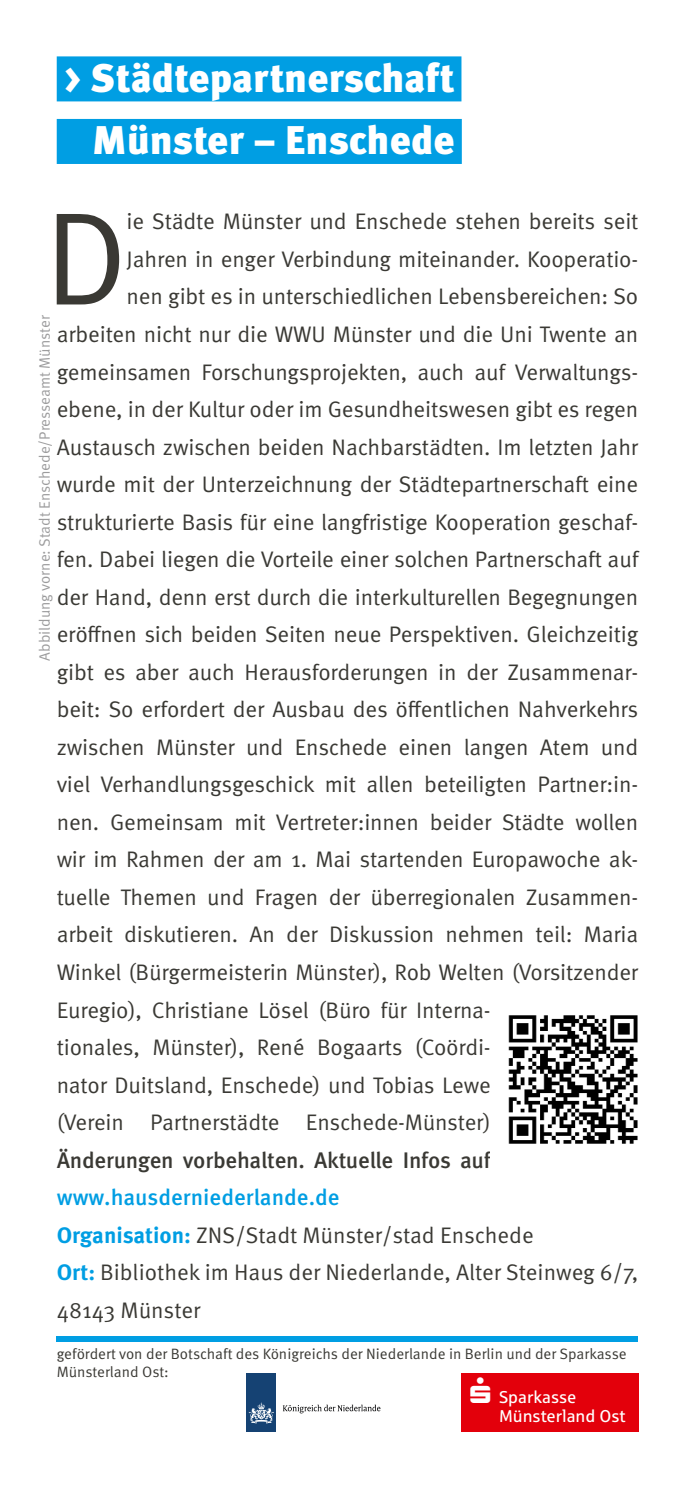
<style>
.page{position:relative;width:695px;height:1489px;background:#fff}
.page>*{position:absolute;margin:0;border:0;box-sizing:border-box;transform-origin:0 0}
.t1{font:131.75px "Meta OT";color:#3a3934}
.t2{font:900 40px/62.5px "Meta OT";color:#fff;text-align:right}
.t3{font:22.5px/37.5px "Meta OT";letter-spacing:-.01em;color:#3a3934}
.t4{font:500 22.5px "Meta OT";letter-spacing:-.01em;color:#3a3934}
.t5{font:17px/19.8px "Sparkasse Rg";color:#fff}
.t6{font:15px/18px "Meta OT";color:#3a3934}
.t7{font:15px "Meta OT";color:#9c9c9d}
.s1{font-weight:500;color:#009ee3}
.s2{font-weight:700;color:#009ee3}
</style>
<div class="page">
<div style="left:57px;top:1336px;width:581px;height:5px;background:#009ee3"></div>
<div style="left:57px;top:56px;width:404px;height:45px;background:#009ee3"></div>
<div style="left:57px;top:119px;width:404px;height:45px;background:#009ee3"></div>
<div style="left:461px;top:1373px;width:177px;height:58px;background:#e3000b"></div>
<img style="left:508px;top:1015px;width:130px;height:129px">
<div style="left:247px;top:1373px;width:29px;height:58px;background:#154273"></div>
<svg style="left:249px;top:1402px;width:25px;height:21px"></svg>
<svg style="left:283px;top:1404px;width:97px;height:9px"></svg>
<h2 class="t2" style="left:64px;top:48px;width:392px">&gt; Städtepartnerschaft<br>Münster – Enschede</h2>
<h1 class="t1" style="left:44px;top:179px;width:85px">D</h1>
<p class="t3" style="left:127px;top:203px;width:513px">ie Städte Münster und Enschede stehen bereits seit</p>
<p class="t3" style="left:127px;top:241px;width:513px">Jahren in enger Verbindung miteinander. Kooperatio-</p>
<p class="t3" style="left:127px;top:278px;width:513px">nen gibt es in unterschiedlichen Lebensbereichen: So</p>
<p class="t3" style="left:57px;top:316px;width:583px">arbeiten nicht nur die WWU Münster und die Uni Twente an</p>
<p class="t3" style="left:57px;top:353px;width:583px">gemeinsamen Forschungsprojekten, auch auf Verwaltungs-</p>
<p class="t3" style="left:57px;top:391px;width:583px">ebene, in der Kultur oder im Gesundheitswesen gibt es regen</p>
<p class="t3" style="left:57px;top:428px;width:583px">Austausch zwischen beiden Nachbarstädten. Im letzten Jahr</p>
<p class="t3" style="left:57px;top:466px;width:583px">wurde mit der Unterzeichnung der Städtepartnerschaft eine</p>
<p class="t3" style="left:57px;top:503px;width:583px">strukturierte Basis für eine langfristige Kooperation geschaf-</p>
<p class="t3" style="left:57px;top:541px;width:583px">fen. Dabei liegen die Vorteile einer solchen Partnerschaft auf</p>
<p class="t3" style="left:57px;top:578px;width:583px">der Hand, denn erst durch die interkulturellen Begegnungen</p>
<p class="t3" style="left:57px;top:616px;width:583px">eröffnen sich beiden Seiten neue Perspektiven. Gleichzeitig</p>
<p class="t3" style="left:57px;top:653px;width:583px">gibt es aber auch Herausforderungen in der Zusammenar-</p>
<p class="t3" style="left:57px;top:691px;width:583px">beit: So erfordert der Ausbau des öffentlichen Nahverkehrs</p>
<p class="t3" style="left:57px;top:728px;width:583px">zwischen Münster und Enschede einen langen Atem und</p>
<p class="t3" style="left:57px;top:766px;width:583px">viel Verhandlungsgeschick mit allen beteiligten Partner:in-</p>
<p class="t3" style="left:57px;top:803px;width:583px">nen. Gemeinsam mit Vertreter:innen beider Städte wollen</p>
<p class="t3" style="left:57px;top:841px;width:583px">wir im Rahmen der am 1. Mai startenden Europawoche ak-</p>
<p class="t3" style="left:57px;top:878px;width:583px">tuelle Themen und Fragen der überregionalen Zusammen-</p>
<p class="t3" style="left:57px;top:916px;width:583px">arbeit diskutieren. An der Diskussion nehmen teil: Maria</p>
<p class="t3" style="left:57px;top:953px;width:583px">Winkel (Bürgermeisterin Münster), Rob Welten (Vorsitzender</p>
<p class="t3" style="left:57px;top:991px;width:435px">Euregio), Christiane Lösel (Büro für Interna-</p>
<p class="t3" style="left:57px;top:1028px;width:435px">tionales, Münster), René Bogaarts (Coördi-</p>
<p class="t3" style="left:57px;top:1066px;width:435px">nator Duitsland, Enschede) und Tobias Lewe</p>
<p class="t3" style="left:57px;top:1103px;width:435px">(Verein Partnerstädte Enschede-Münster)</p>
<p class="t4" style="left:57px;top:1145px;width:435px">Änderungen vorbehalten. Aktuelle Infos auf</p>
<p class="t3" style="left:57px;top:1178px;width:583px"><span class="s1">www.hausderniederlande.de<br></span><span class="s2">Organisation:</span> ZNS/Stadt Münster/stad Enschede<br><span class="s2">Ort:</span> Bibliothek im Haus der Niederlande, Alter Steinweg 6/7, 48143 Münster</p>
<p class="t6" style="left:57px;top:1344px;width:571px">gefördert von der Botschaft des Königreichs der Niederlande in Berlin und der Sparkasse<br>Münsterland Ost:</p>
<p class="t7" style="left:36px;top:660px;width:347px;rotate:-90deg">Abbildung vorne: Stadt Enschede/Presseamt Münster</p>
<p class="t5" style="left:499px;top:1386px;width:128px;text-indent:-29px">▲ Sparkasse<br>Münsterland Ost</p>
</div>
